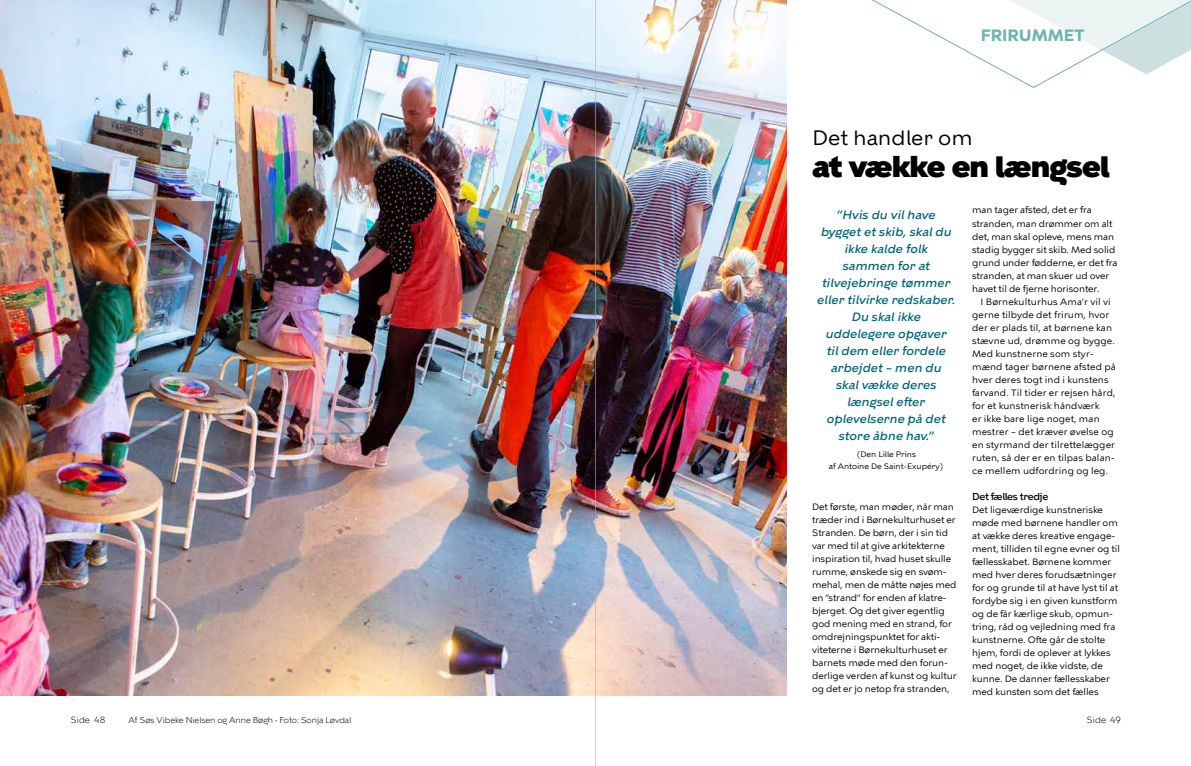
<style>
.page{position:relative;width:1191px;height:766px;background:#fff}
.page>*{position:absolute;margin:0;border:0;box-sizing:border-box;transform-origin:0 0}
.t1{font:900 30px "KBH";letter-spacing:-.02em;color:#000}
.t2{font:21px "KBH";color:#000}
.t3{font:700 16px "KBH";color:#6db3af}
.t4{font:italic 500 12px/17px "KBH";letter-spacing:.01em;color:#067;text-align:center}
.t5{font:500 10px "KBH";letter-spacing:-.03em;color:#000}
.t6{font:9.3px/13px "KBH Tekst";letter-spacing:-.005em;color:#000}
.t7{font:300 9px "KBH";color:#000}
.t8{font:300 8.5px "KBH";color:#000}
.t9{font:8px/12px "KBH";color:#000;text-align:center}
.s1{font-family:"KBH Tekst";font-weight:400}
</style>
<div class="page">
<img style="left:0;top:0;width:786px;height:694px">
<svg style="left:872px;top:0;width:319px;height:88px"></svg>
<hr style="left:595px;top:0;width:1px;height:765px;background:#b3b2b2">
<h3 class="t3" style="left:980px;top:26px;width:105px">FRIRUMMET</h3>
<h2 class="t2" style="left:812px;top:124px;width:162px">Det handler om</h2>
<h1 class="t1" style="left:812px;top:148px;width:299px">at vække en længsel</h1>
<p class="t4" style="left:817px;top:206px;width:140px">”Hvis du vil have bygget et skib, skal du ikke kalde folk sammen for at tilvejebringe tømmer eller tilvirke redskaber.<br>Du skal ikke uddelegere opgaver<br>til dem eller fordele arbejdet – men du<br>skal vække deres længsel efter oplevelserne på det store åbne hav.”</p>
<p class="t9" style="left:829px;top:448px;width:116px">(Den Lille Prins<br>af Antoine De Saint-Exupéry)</p>
<p class="t6" style="left:972px;top:203px;width:147px">man tager afsted, det er fra stranden, man drømmer om alt det, man skal opleve, mens man stadig bygger sit skib. Med solid grund under fødderne, er det fra stranden, at man skuer ud over havet til de fjerne horisonter.</p>
<p class="t6" style="left:972px;top:294px;width:145px;text-indent:9px">I Børnekulturhus Ama’r vil vi gerne tilbyde det frirum, hvor der er plads til, at børnene kan stævne ud, drømme og bygge.<br>Med kunstnerne som styr&shy;mænd tager børnene afsted på hver deres togt ind i kunstens farvand. Til tider er rejsen hård, for et kunstnerisk håndværk<br>er ikke bare lige noget, man mestrer – det kræver øvelse og en styrmand der tilrettelægger ruten, så der er en tilpas balan&shy;ce mellem udfordring og leg.</p>
<p class="t5" style="left:972px;top:490px;width:78px">Det fælles tredje</p>
<p class="t6" style="left:972px;top:502px;width:149px">Det ligeværdige kunstneriske møde med børnene handler om at vække deres kreative engage&shy;ment, tilliden til egne evner og til fællesskabet. Børnene kommer med hver deres forudsætninger for og grunde til at have lyst til at fordybe sig i en given kunstform og de får kærlige skub, opmun&shy;tring, råd og vejledning med fra kunstnerne. Ofte går de stolte hjem, fordi de oplever at lykkes med noget, de ikke vidste, de kunne. De danner fællesskaber med kunsten som det fælles</p>
<p class="t6" style="left:812px;top:500px;width:146px">Det første, man møder, når man træder ind i Børnekulturhuset er<br>Stranden. De børn, der i sin tid var med til at give arkitekterne inspiration til, hvad huset skulle rumme, ønskede sig en svøm&shy;mehal, men de måtte nøjes med en ”strand” for enden af klatre&shy;bjerget. Og det giver egentlig god mening med en strand, for omdrejningspunktet for akti&shy;viteterne i Børnekulturhuset er barnets møde med den forun&shy;derlige verden af kunst og kultur og det er jo netop fra stranden,</p>
<p class="t7" style="left:71px;top:714px;width:36px">Side 48</p>
<p class="t8" style="left:129px;top:714px;width:224px">Af Søs Vibeke Nielsen og Anne Bøgh <span class="s1">·</span> Foto: Sonja Løvdal</p>
<p class="t7" style="left:1087px;top:714px;width:36px">Side 49</p>
</div>
